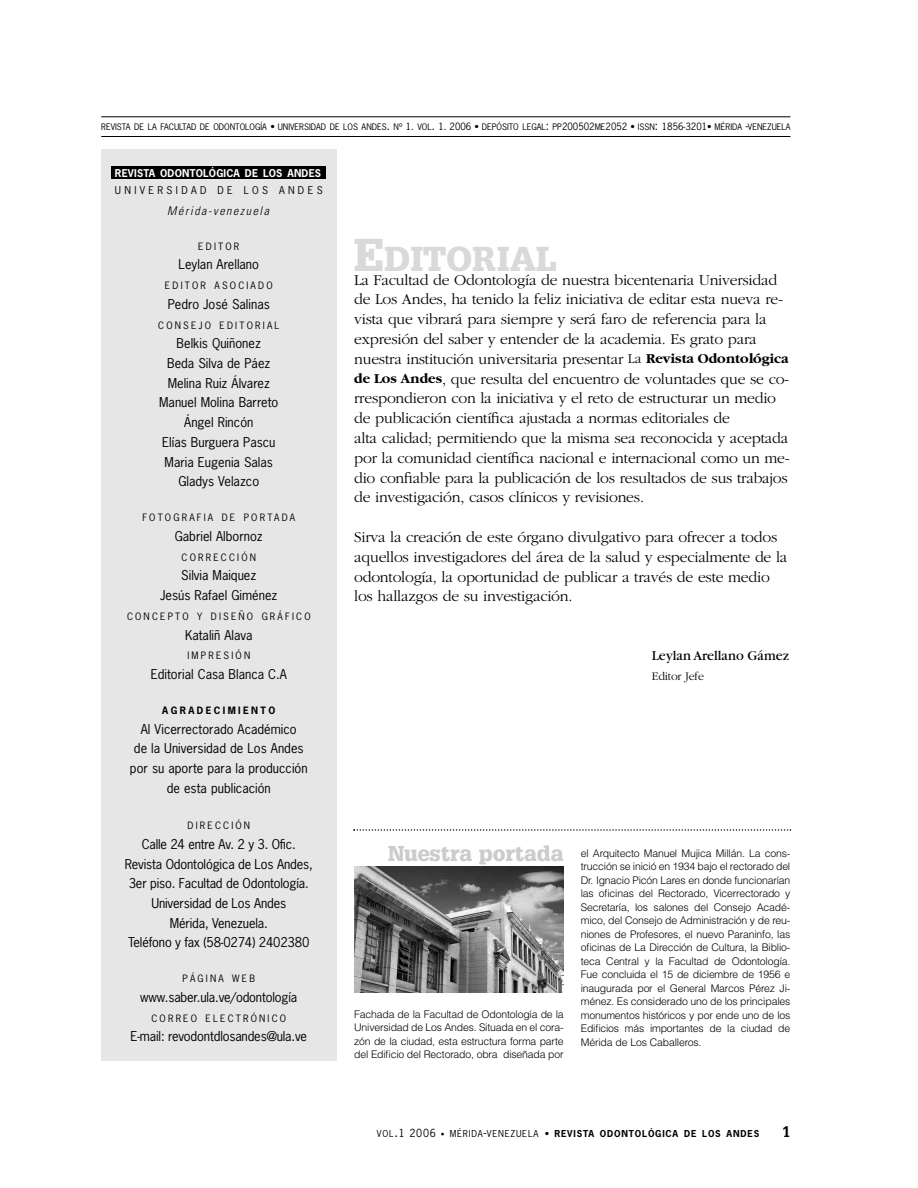
<style>
.page{position:relative;width:918px;height:1188px;background:#fff}
.page>*{position:absolute;margin:0;border:0;box-sizing:border-box;transform-origin:0 0}
.t1{font:900 33.75px "Glypha";color:#d9d9d9}
.t2{font:900 21px "Glypha";color:#ccc}
.t3{font:300 15.75px/19.8px "Garamond";letter-spacing:-.015em;color:#000}
.t4{font:700 15px "Glypha";color:#000}
.t5{font:14.25px "Garamond";color:#000}
.t6{font:12.75px/19.8px "News Gothic";color:#000;text-align:center}
.t7{font:italic 300 condensed 12px "Univers";letter-spacing:.135em;color:#000}
.t8{font:300 12px "Garamond";letter-spacing:-.015em;color:#000}
.t9{font:300 10.5px/13.5px "Helvetica";letter-spacing:-.015em;color:#000;text-align:justify}
.t10{font:700 10.2px "News Gothic";letter-spacing:.015em;color:#fff}
.t11{font:10.2px "News Gothic";letter-spacing:.33em;color:#000}
.t12{font:9.6px "News Gothic";letter-spacing:.23em;color:#000}
.t13{font:700 9.6px "News Gothic";letter-spacing:.25em;color:#000}
.t14{font:700 9px "News Gothic";letter-spacing:.09em;color:#000}
.t15{font:8.4px "News Gothic";color:#000}
.s1{font-size:9px}
.s2{font-size:11.25px}
.s3{font-size:9.75px}
.s4{font-size:9.45px}
.s5{font-size:45px}
.s6{font-size:14.25px}
.s7{font-weight:700;font-size:14.25px}
.s8{font-weight:400}
.s9{font-weight:400;font-size:12.75px}
.s10{font-weight:400;font-size:10.5px}
.s11{font-weight:400;font-size:7.5px}
.s12{font-weight:400;font-size:12px}
</style>
<div class="page">
<div style="left:101px;top:149px;width:235px;height:911px;background:#e6e6e6"></div>
<hr style="left:101px;top:136px;width:689px;height:1px;background:#000">
<hr style="left:101px;top:117px;width:689px;height:1px;background:#000">
<div style="left:111px;top:167px;width:215px;height:12px;background:#000"></div>
<img style="left:354px;top:866px;width:210px;height:127px">
<svg style="left:353px;top:829px;width:438px;height:2px"></svg>
<p class="t15" style="left:101px;top:122px;width:691px">REVISTA DE LA FACULTAD DE ODONTOLOGÍA <span class="s1">•</span> UNIVERSIDAD DE LOS ANDES<span class="s2">.</span> N<span class="s3">º</span> <span class="s4">1.</span> VOL<span class="s2">.</span> <span class="s4">1. 2006</span> <span class="s1">•</span> DEPÓSITO LEGAL<span class="s2">:</span> PP<span class="s4">200502</span>ME<span class="s4">2052</span> <span class="s1">•</span> ISSN<span class="s2">:</span> <span class="s4">1856-3201</span><span class="s1">•</span> MÉRIDA <span class="s2">-</span>VENEZUELA</p>
<p class="t10" style="left:115px;top:168px;width:208px">REVISTA ODONTOLÓGICA DE LOS ANDES</p>
<p class="t11" style="left:115px;top:184px;width:209px">UNIVERSIDAD DE LOS ANDES</p>
<p class="t7" style="left:167px;top:207px;width:103px">Mérida-venezuela</p>
<p class="t12" style="left:198px;top:241px;width:43px">EDITOR</p>
<p class="t6" style="left:179px;top:255px;width:82px">Leylan Arellano</p>
<p class="t12" style="left:165px;top:280px;width:109px">EDITOR ASOCIADO</p>
<p class="t6" style="left:168px;top:294px;width:104px">Pedro José Salinas</p>
<p class="t12" style="left:158px;top:320px;width:123px">CONSEJO EDITORIAL</p>
<p class="t6" style="left:159px;top:334px;width:121px">Belkis Quiñonez<br>Beda Silva de Páez<br>Melina Ruiz Álvarez<br>Manuel Molina Barreto<br>Ángel Rincón<br>Elías Burguera Pascu<br>Maria Eugenia Salas<br>Gladys Velazco</p>
<p class="t12" style="left:142px;top:512px;width:154px">FOTOGRAFIA DE PORTADA</p>
<p class="t6" style="left:175px;top:527px;width:90px">Gabriel Albornoz</p>
<p class="t12" style="left:182px;top:552px;width:76px">CORRECCIÓN</p>
<p class="t6" style="left:160px;top:566px;width:119px">Silvia Maiquez<br>Jesús Rafael Giménez</p>
<p class="t12" style="left:127px;top:611px;width:185px">CONCEPTO Y DISEÑO GRÁFICO</p>
<p class="t6" style="left:185px;top:625px;width:69px">Kataliñ Alava</p>
<p class="t12" style="left:187px;top:650px;width:64px">IMPRESIÓN</p>
<p class="t6" style="left:151px;top:665px;width:138px">Editorial Casa Blanca C.A</p>
<p class="t13" style="left:162px;top:705px;width:115px">AGRADECIMIENTO</p>
<p class="t6" style="left:130px;top:719px;width:179px">Al Vicerrectorado Académico<br>de la Universidad de Los Andes por su aporte para la producción de esta publicación</p>
<p class="t12" style="left:187px;top:820px;width:64px">DIRECCIÓN</p>
<p class="t6" style="left:125px;top:834px;width:189px">Calle 24 entre Av. 2 y 3. Ofic.<br>Revista Odontológica de Los Andes,<br>3er piso. Facultad de Odontología.<br>Universidad de Los Andes<br>Mérida, Venezuela.<br>Teléfono y fax (58-0274) 2402380</p>
<p class="t12" style="left:183px;top:973px;width:74px">PÁGINA WEB</p>
<p class="t6" style="left:140px;top:988px;width:158px">www.saber.ula.ve/odontología</p>
<p class="t12" style="left:151px;top:1013px;width:136px">CORREO ELECTRÓNICO</p>
<p class="t6" style="left:131px;top:1027px;width:178px">E-mail: revodontdlosandes@ula.ve</p>
<h1 class="t1" style="left:354px;top:246px;width:204px"><span class="s5">E</span>DITORIAL</h1>
<p class="t3" style="left:354px;top:269px;width:437px">La Facultad de Odontología de nuestra bicentenaria Universidad de Los Andes, ha tenido la feliz iniciativa de editar esta nueva re&shy;vista que vibrará para siempre y será faro de referencia para la expresión del saber y entender de la academia. Es grato para nuestra institución universitaria presentar <span class="s6">La</span> <span class="s7">Revista Odontológica de Los Andes</span>, que resulta del encuentro de voluntades que se co&shy;rrespondieron con la iniciativa y el reto de estructurar un medio de publicación científica ajustada a normas editoriales de<br>alta calidad; permitiendo que la misma sea reconocida y aceptada por la comunidad científica nacional e internacional como un me&shy;dio confiable para la publicación de los resultados de sus trabajos de investigación, casos clínicos y revisiones.</p>
<p class="t3" style="left:354px;top:527px;width:435px">Sirva la creación de este órgano divulgativo para ofrecer a todos aquellos investigadores del área de la salud y especialmente de la odontología, la oportunidad de publicar a través de este medio los hallazgos de su investigación.</p>
<p class="t5" style="left:652px;top:651px;width:139px">Leylan Arellano Gámez</p>
<p class="t8" style="left:652px;top:669px;width:54px">Editor Jefe</p>
<h2 class="t2" style="left:388px;top:846px;width:177px">Nuestra portada</h2>
<p class="t9" style="left:354px;top:1009px;width:211px">Fachada de la Facultad de Odontología de la Universidad de Los Andes. Situada en el cora&shy;zón de la ciudad, esta estructura forma parte del Edificio del Rectorado, obra diseñada por</p>
<p class="t9" style="left:581px;top:847px;width:211px">el Arquitecto Manuel Mujica Millán. La cons&shy;trucción se inició en 1934 bajo el rectorado del Dr. Ignacio Picón Lares en donde funcionarían las oficinas del Rectorado, Vicerrectorado y Secretaría, los salones del Consejo Acadé&shy;mico, del Consejo de Administración y de reu&shy;niones de Profesores, el nuevo Paraninfo, las oficinas de La Dirección de Cultura, la Biblio&shy;teca Central y la Facultad de Odontología.<br>Fue concluida el 15 de diciembre de 1956 e inaugurada por el General Marcos Pérez Ji&shy;ménez. Es considerado uno de los principales monumentos históricos y por ende uno de los Edificios más importantes de la ciudad de Mérida de Los Caballeros.</p>
<p class="t14" style="left:377px;top:1129px;width:384px"><span class="s8">VOL</span><span class="s9">.</span><span class="s10">1 2006</span> <span class="s11">•</span> <span class="s8">MÉRIDA</span><span class="s12">-</span><span class="s8">VENEZUELA •</span> REVISTA ODONTOLÓGICA DE LOS ANDES</p>
<p class="t4" style="left:782px;top:1123px;width:10px">1</p>
</div>
